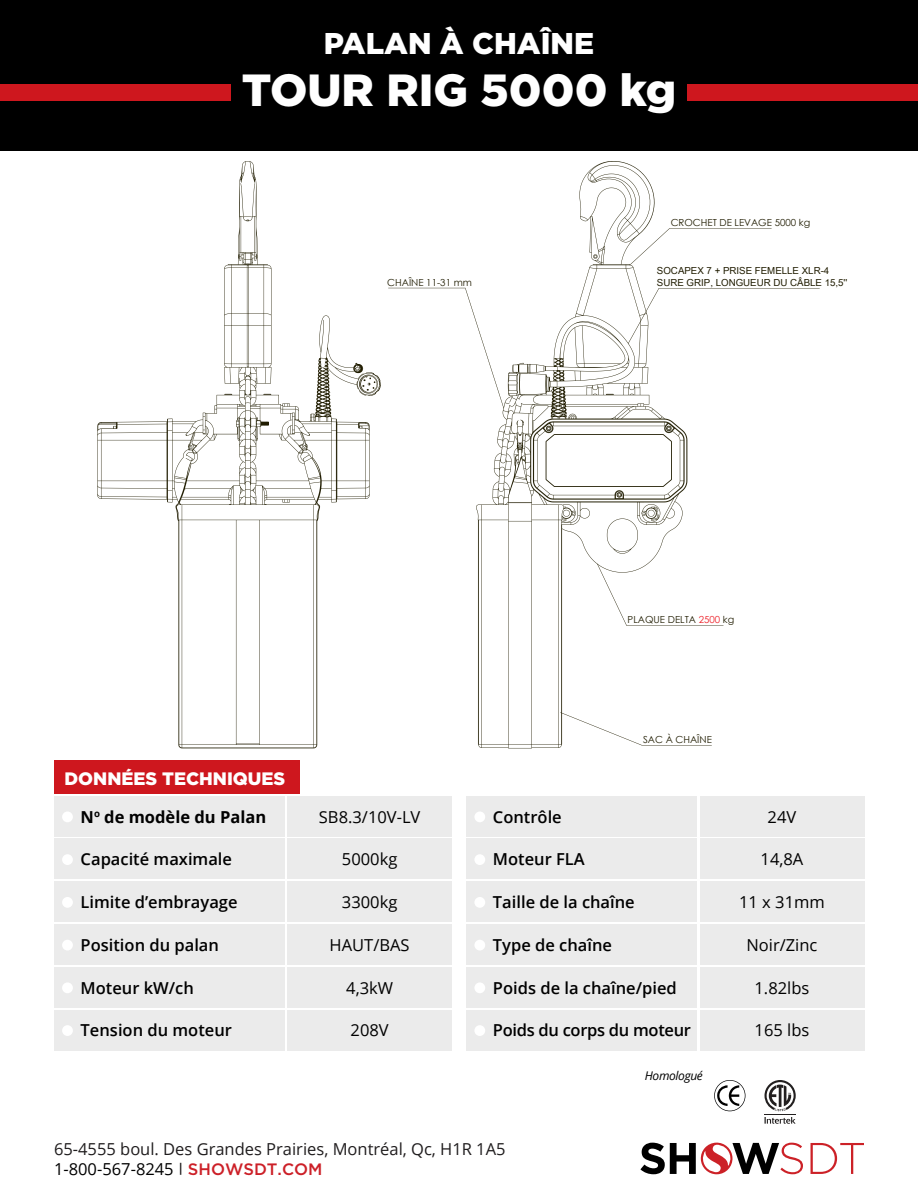
<style>
.page{position:relative;width:918px;height:1188px;background:#fff}
.page>*{position:absolute;margin:0;border:0;box-sizing:border-box;transform-origin:0 0}
.t1{font:900 45px "Gotham";color:#fff}
.t2{font:900 30px "Gotham";color:#fff}
.t3{font:900 18px "Gotham";color:#fff}
.t4{font:600 16.5px "Open Sans";color:#000}
.t5{font:16.5px "Open Sans";color:#000}
.t6{font:16.5px/19.8px "Open Sans";color:#201d1e}
.t7{font:600 16.5px "Open Sans";letter-spacing:-.02em;color:#000}
.t8{font:700 16.5px "Open Sans";color:#000}
.t9{font:italic 12px "Open Sans";letter-spacing:-.025em;color:#000}
.t10{font:9.75px "Century Gothic";color:#201c00}
.t11{font:9.75px/11.7px "Arial Unicode MS";color:#201c00}
.s1{color:#ed1c24}
.s2{color:#000}
.s3{font-family:"Gotham";font-weight:500;color:#cc2028}
</style>
<div class="page">
<div style="left:0;top:0;width:918px;height:151px;background:#000"></div>
<div style="left:0;top:85px;width:918px;height:16px;background:#ce171e"></div>
<svg style="left:811px;top:1143px;width:53px;height:31px"></svg>
<svg style="left:640px;top:1142px;width:163px;height:32px"></svg>
<div style="left:231px;top:66px;width:456px;height:56px;background:#000"></div>
<div style="left:288px;top:796px;width:164px;height:40px;background:#ebebeb"></div>
<div style="left:54px;top:796px;width:231px;height:40px;background:#ebebeb"></div>
<div style="left:288px;top:839px;width:164px;height:40px;background:#ebebeb"></div>
<div style="left:54px;top:839px;width:231px;height:40px;background:#ebebeb"></div>
<div style="left:288px;top:881px;width:164px;height:41px;background:#ebebeb"></div>
<div style="left:54px;top:881px;width:231px;height:41px;background:#ebebeb"></div>
<div style="left:288px;top:924px;width:164px;height:41px;background:#ebebeb"></div>
<div style="left:54px;top:924px;width:231px;height:41px;background:#ebebeb"></div>
<div style="left:288px;top:967px;width:164px;height:41px;background:#ebebeb"></div>
<div style="left:54px;top:967px;width:231px;height:41px;background:#ebebeb"></div>
<div style="left:288px;top:1010px;width:164px;height:41px;background:#ebebeb"></div>
<div style="left:54px;top:1010px;width:231px;height:41px;background:#ebebeb"></div>
<div style="left:62px;top:854px;width:11px;height:11px;background:#fff;border-radius:50%"></div>
<div style="left:62px;top:897px;width:11px;height:11px;background:#fff;border-radius:50%"></div>
<div style="left:62px;top:1025px;width:11px;height:11px;background:#fff;border-radius:50%"></div>
<div style="left:62px;top:811px;width:11px;height:11px;background:#fff;border-radius:50%"></div>
<div style="left:62px;top:940px;width:11px;height:11px;background:#fff;border-radius:50%"></div>
<div style="left:62px;top:982px;width:11px;height:11px;background:#fff;border-radius:50%"></div>
<div style="left:54px;top:760px;width:245px;height:34px;background:#ce171e"></div>
<div style="left:700px;top:796px;width:164px;height:40px;background:#ebebeb"></div>
<div style="left:466px;top:796px;width:231px;height:40px;background:#ebebeb"></div>
<div style="left:700px;top:839px;width:164px;height:40px;background:#ebebeb"></div>
<div style="left:466px;top:839px;width:231px;height:40px;background:#ebebeb"></div>
<div style="left:700px;top:881px;width:164px;height:41px;background:#ebebeb"></div>
<div style="left:466px;top:881px;width:231px;height:41px;background:#ebebeb"></div>
<div style="left:700px;top:924px;width:164px;height:41px;background:#ebebeb"></div>
<div style="left:466px;top:924px;width:231px;height:41px;background:#ebebeb"></div>
<div style="left:700px;top:967px;width:164px;height:41px;background:#ebebeb"></div>
<div style="left:466px;top:967px;width:231px;height:41px;background:#ebebeb"></div>
<div style="left:700px;top:1010px;width:164px;height:41px;background:#ebebeb"></div>
<div style="left:466px;top:1010px;width:231px;height:41px;background:#ebebeb"></div>
<div style="left:474px;top:854px;width:11px;height:11px;background:#fff;border-radius:50%"></div>
<div style="left:474px;top:897px;width:11px;height:11px;background:#fff;border-radius:50%"></div>
<div style="left:474px;top:1025px;width:11px;height:11px;background:#fff;border-radius:50%"></div>
<div style="left:474px;top:811px;width:11px;height:11px;background:#fff;border-radius:50%"></div>
<div style="left:474px;top:940px;width:11px;height:11px;background:#fff;border-radius:50%"></div>
<div style="left:474px;top:982px;width:11px;height:11px;background:#fff;border-radius:50%"></div>
<svg style="left:97px;top:161px;width:284px;height:587px"></svg>
<svg style="left:476px;top:161px;width:211px;height:587px"></svg>
<svg style="left:714px;top:1080px;width:31px;height:31px"></svg>
<svg style="left:765px;top:1117px;width:31px;height:7px"></svg>
<hr style="left:765px;top:1114px;width:31px;height:1px;background:#221f1f">
<svg style="left:765px;top:1080px;width:31px;height:31px"></svg>
<h2 class="t2" style="left:324px;top:23px;width:272px">PALAN À CHAÎNE</h2>
<h1 class="t1" style="left:242px;top:59px;width:436px">TOUR RIG 5000 kg</h1>
<p class="t10" style="left:671px;top:216px;width:141px">CROCHET DE LEVAGE 5000 kg</p>
<p class="t10" style="left:387px;top:275px;width:86px">CHAÎNE 11-31 mm</p>
<p class="t11" style="left:657px;top:264px;width:192px">SOCAPEX 7 + PRISE FEMELLE XLR-4<br>SURE GRIP, LONGUEUR DU CÂBLE 15,5''</p>
<p class="t10" style="left:628px;top:613px;width:108px">PLAQUE DELTA <span class="s1">2500</span> kg</p>
<p class="t3" style="left:64px;top:766px;width:222px">DONNÉES TECHNIQUES</p>
<p class="t8" style="left:81px;top:805px;width:187px">N<sup>o</sup> de modèle du Palan</p>
<p class="t4" style="left:81px;top:848px;width:153px">Capacité maximale</p>
<p class="t4" style="left:81px;top:891px;width:158px">Limite d’embrayage</p>
<p class="t4" style="left:81px;top:933px;width:140px">Position du palan</p>
<p class="t4" style="left:81px;top:976px;width:115px">Moteur kW/ch</p>
<p class="t4" style="left:81px;top:1019px;width:153px">Tension du moteur</p>
<p class="t5" style="left:319px;top:805px;width:103px">SB8.3/10V-LV</p>
<p class="t5" style="left:342px;top:848px;width:57px">5000kg</p>
<p class="t5" style="left:342px;top:891px;width:57px">3300kg</p>
<p class="t5" style="left:330px;top:934px;width:82px">HAUT/BAS</p>
<p class="t5" style="left:346px;top:976px;width:48px">4,3kW</p>
<p class="t5" style="left:351px;top:1019px;width:40px">208V</p>
<p class="t10" style="left:643px;top:733px;width:70px">SAC À CHAÎNE</p>
<p class="t4" style="left:493px;top:805px;width:70px">Contrôle</p>
<p class="t4" style="left:493px;top:848px;width:93px">Moteur FLA</p>
<p class="t4" style="left:493px;top:891px;width:143px">Taille de la chaîne</p>
<p class="t4" style="left:493px;top:933px;width:121px">Type de chaîne</p>
<p class="t4" style="left:493px;top:976px;width:185px">Poids de la chaîne/pied</p>
<p class="t7" style="left:493px;top:1019px;width:200px">Poids du corps du moteur</p>
<p class="t9" style="left:645px;top:1068px;width:60px">Homologué</p>
<p class="t6" style="left:54px;top:1139px;width:453px">65-4555 boul. Des Grandes Prairies, Montréal, Qc, H1R 1A5<br><span class="s2">1-800-567-8245</span> <sup>|</sup> <span class="s3">SHOWSDT.COM</span></p>
<p class="t5" style="left:768px;top:805px;width:30px">24V</p>
<p class="t5" style="left:761px;top:848px;width:44px">14,8A</p>
<p class="t5" style="left:739px;top:891px;width:87px">11 x 31mm</p>
<p class="t5" style="left:747px;top:934px;width:72px">Noir/Zinc</p>
<p class="t5" style="left:755px;top:976px;width:56px">1.82lbs</p>
<p class="t5" style="left:755px;top:1019px;width:56px">165 lbs</p>
</div>
